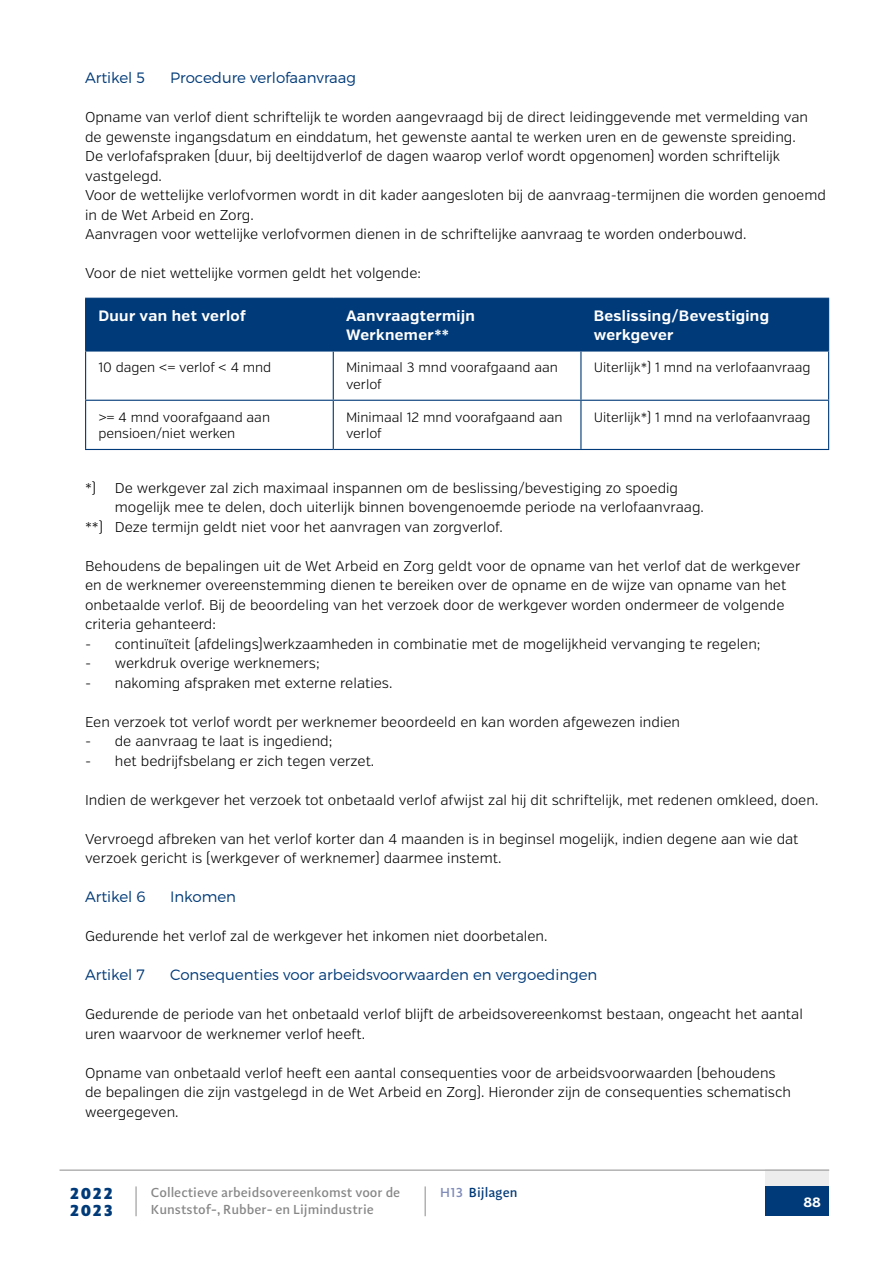
<style>
.page{position:relative;width:893px;height:1263px;background:#fff}
.page>*{position:absolute;margin:0;border:0;box-sizing:border-box;transform-origin:0 0}
.t1{font:800 16.5px/16.5px "Adagio Sans";letter-spacing:.1em;color:#003a78}
.t2{font:300 15px "Montserrat";color:#003a78}
.t3{font:700 15px/19.5px "Verb";letter-spacing:.025em;color:#fff}
.t4{font:300 14.25px/19.5px "Verb";color:#000}
.t5{font:300 13.5px/16.5px "Verb";color:#000}
.t6{font:500 13.5px/16.5px "Adagio Sans";color:#878787}
.t7{font:500 13.5px "Adagio Sans";color:#003a78}
.t8{font:700 13.5px "Verb";color:#fff}
.s1{color:#7f8bb8}
</style>
<div class="page">
<div style="left:765px;top:1169px;width:64px;height:47px;background:#ededed"></div>
<div style="left:765px;top:1186px;width:64px;height:30px;background:#003a78"></div>
<hr style="left:60px;top:1169px;width:769px;height:2px;background:#b3b2b2">
<hr style="left:424px;top:1186px;width:2px;height:30px;background:#b3b2b2">
<hr style="left:135px;top:1186px;width:2px;height:30px;background:#b3b2b2">
<div style="left:86px;top:299px;width:742px;height:51px;background:#003a78"></div>
<svg style="left:86px;top:352px;width:742px;height:97px"></svg>
<hr style="left:85px;top:352px;width:1px;height:48px;background:#003a78">
<hr style="left:828px;top:352px;width:1px;height:48px;background:#003a78">
<hr style="left:85px;top:401px;width:1px;height:48px;background:#003a78">
<hr style="left:828px;top:401px;width:1px;height:48px;background:#003a78">
<hr style="left:85px;top:449px;width:248px;height:1px;background:#003a78">
<hr style="left:333px;top:449px;width:248px;height:1px;background:#003a78">
<hr style="left:581px;top:449px;width:248px;height:1px;background:#003a78">
<hr style="left:85px;top:298px;width:248px;height:1px;background:#003a78">
<hr style="left:85px;top:299px;width:1px;height:51px;background:#003a78">
<hr style="left:333px;top:298px;width:248px;height:1px;background:#003a78">
<hr style="left:333px;top:299px;width:1px;height:51px;background:#003a78">
<hr style="left:581px;top:298px;width:248px;height:1px;background:#003a78">
<hr style="left:828px;top:299px;width:1px;height:51px;background:#003a78">
<hr style="left:85px;top:350px;width:248px;height:2px;background:#003a78">
<hr style="left:333px;top:350px;width:248px;height:2px;background:#003a78">
<hr style="left:581px;top:350px;width:248px;height:2px;background:#003a78">
<hr style="left:580px;top:299px;width:1px;height:51px;background:#003a78">
<hr style="left:333px;top:352px;width:1px;height:48px;background:#003a78">
<hr style="left:580px;top:352px;width:1px;height:48px;background:#003a78">
<hr style="left:85px;top:400px;width:248px;height:1px;background:#003a78">
<hr style="left:333px;top:400px;width:248px;height:1px;background:#003a78">
<hr style="left:333px;top:401px;width:1px;height:48px;background:#003a78">
<hr style="left:581px;top:400px;width:248px;height:1px;background:#003a78">
<hr style="left:580px;top:401px;width:1px;height:48px;background:#003a78">
<p class="t2" style="left:85px;top:69px;width:62px">Artikel 5</p>
<p class="t2" style="left:170px;top:69px;width:187px">Procedure verlofaanvraag</p>
<p class="t4" style="left:85px;top:108px;width:742px">Opname van verlof dient schriftelijk te worden aangevraagd bij de direct leidinggevende met vermelding van de gewenste ingangsdatum en einddatum, het gewenste aantal te werken uren en de gewenste spreiding.<br>De verlofafspraken (duur, bij deeltijdverlof de dagen waarop verlof wordt opgenomen) worden schriftelijk vastgelegd.<br>Voor de wettelijke verlofvormen wordt in dit kader aangesloten bij de aanvraag-termijnen die worden genoemd in de Wet Arbeid en Zorg.<br>Aanvragen voor wettelijke verlofvormen dienen in de schriftelijke aanvraag te worden onderbouwd.</p>
<p class="t4" style="left:85px;top:264px;width:337px">Voor de niet wettelijke vormen geldt het volgende:</p>
<p class="t3" style="left:98px;top:306px;width:149px">Duur van het verlof</p>
<p class="t3" style="left:346px;top:306px;width:130px">Aanvraagtermijn<br>Werknemer**</p>
<p class="t3" style="left:594px;top:306px;width:177px">Beslissing/Bevestiging werkgever</p>
<p class="t5" style="left:98px;top:360px;width:175px">10 dagen &lt;= verlof &lt; 4 mnd</p>
<p class="t5" style="left:346px;top:360px;width:213px">Minimaal 3 mnd voorafgaand aan verlof</p>
<p class="t5" style="left:594px;top:360px;width:218px">Uiterlijk*) 1 mnd na verlofaanvraag</p>
<p class="t5" style="left:98px;top:409px;width:173px">&gt;= 4 mnd voorafgaand aan pensioen/niet werken</p>
<p class="t5" style="left:346px;top:409px;width:218px">Minimaal 12 mnd voorafgaand aan verlof</p>
<p class="t5" style="left:594px;top:409px;width:218px">Uiterlijk*) 1 mnd na verlofaanvraag</p>
<p class="t4" style="left:85px;top:478px;width:13px">*)</p>
<p class="t4" style="left:115px;top:478px;width:565px">De werkgever zal zich maximaal inspannen om de beslissing/bevestiging zo spoedig</p>
<p class="t4" style="left:115px;top:498px;width:591px">mogelijk mee te delen, doch uiterlijk binnen bovengenoemde periode na verlofaanvraag.</p>
<p class="t4" style="left:85px;top:517px;width:419px">**) Deze termijn geldt niet voor het aanvragen van zorgverlof.</p>
<p class="t4" style="left:85px;top:556px;width:717px">Behoudens de bepalingen uit de Wet Arbeid en Zorg geldt voor de opname van het verlof dat de werkgever en de werknemer overeenstemming dienen te bereiken over de opname en de wijze van opname van het onbetaalde verlof. Bij de beoordeling van het verzoek door de werkgever worden ondermeer de volgende criteria gehanteerd:</p>
<p class="t4" style="left:85px;top:634px;width:677px">- continuïteit (afdelings)werkzaamheden in combinatie met de mogelijkheid vervanging te regelen;</p>
<p class="t4" style="left:85px;top:654px;width:236px">- werkdruk overige werknemers;</p>
<p class="t4" style="left:85px;top:673px;width:309px">- nakoming afspraken met externe relaties.</p>
<p class="t4" style="left:85px;top:712px;width:597px">Een verzoek tot verlof wordt per werknemer beoordeeld en kan worden afgewezen indien</p>
<p class="t4" style="left:85px;top:732px;width:249px">- de aanvraag te laat is ingediend;</p>
<p class="t4" style="left:85px;top:751px;width:291px">- het bedrijfsbelang er zich tegen verzet.</p>
<p class="t4" style="left:85px;top:790px;width:735px">Indien de werkgever het verzoek tot onbetaald verlof afwijst zal hij dit schriftelijk, met redenen omkleed, doen.</p>
<p class="t4" style="left:85px;top:829px;width:715px">Vervroegd afbreken van het verlof korter dan 4 maanden is in beginsel mogelijk, indien degene aan wie dat verzoek gericht is (werkgever of werknemer) daarmee instemt.</p>
<p class="t2" style="left:85px;top:888px;width:62px">Artikel 6</p>
<p class="t2" style="left:170px;top:888px;width:68px">Inkomen</p>
<p class="t4" style="left:85px;top:927px;width:464px">Gedurende het verlof zal de werkgever het inkomen niet doorbetalen.</p>
<p class="t2" style="left:85px;top:966px;width:61px">Artikel 7</p>
<p class="t2" style="left:170px;top:966px;width:429px">Consequenties voor arbeidsvoorwaarden en vergoedingen</p>
<p class="t4" style="left:85px;top:1005px;width:719px">Gedurende de periode van het onbetaald verlof blijft de arbeidsovereenkomst bestaan, ongeacht het aantal uren waarvoor de werknemer verlof heeft.</p>
<p class="t4" style="left:85px;top:1063px;width:707px">Opname van onbetaald verlof heeft een aantal consequenties voor de arbeidsvoorwaarden (behoudens de bepalingen die zijn vastgelegd in de Wet Arbeid en Zorg). Hieronder zijn de consequenties schematisch weergegeven.</p>
<p class="t1" style="left:70px;top:1186px;width:44px">2022<br>2023</p>
<p class="t6" style="left:151px;top:1184px;width:251px">Collectieve arbeidsovereenkomst voor de<br>Kunststof-, Rubber- en Lijmindustrie</p>
<p class="t8" style="left:803px;top:1194px;width:19px">88</p>
<p class="t7" style="left:440px;top:1184px;width:79px"><span class="s1">H13</span> Bijlagen</p>
</div>
